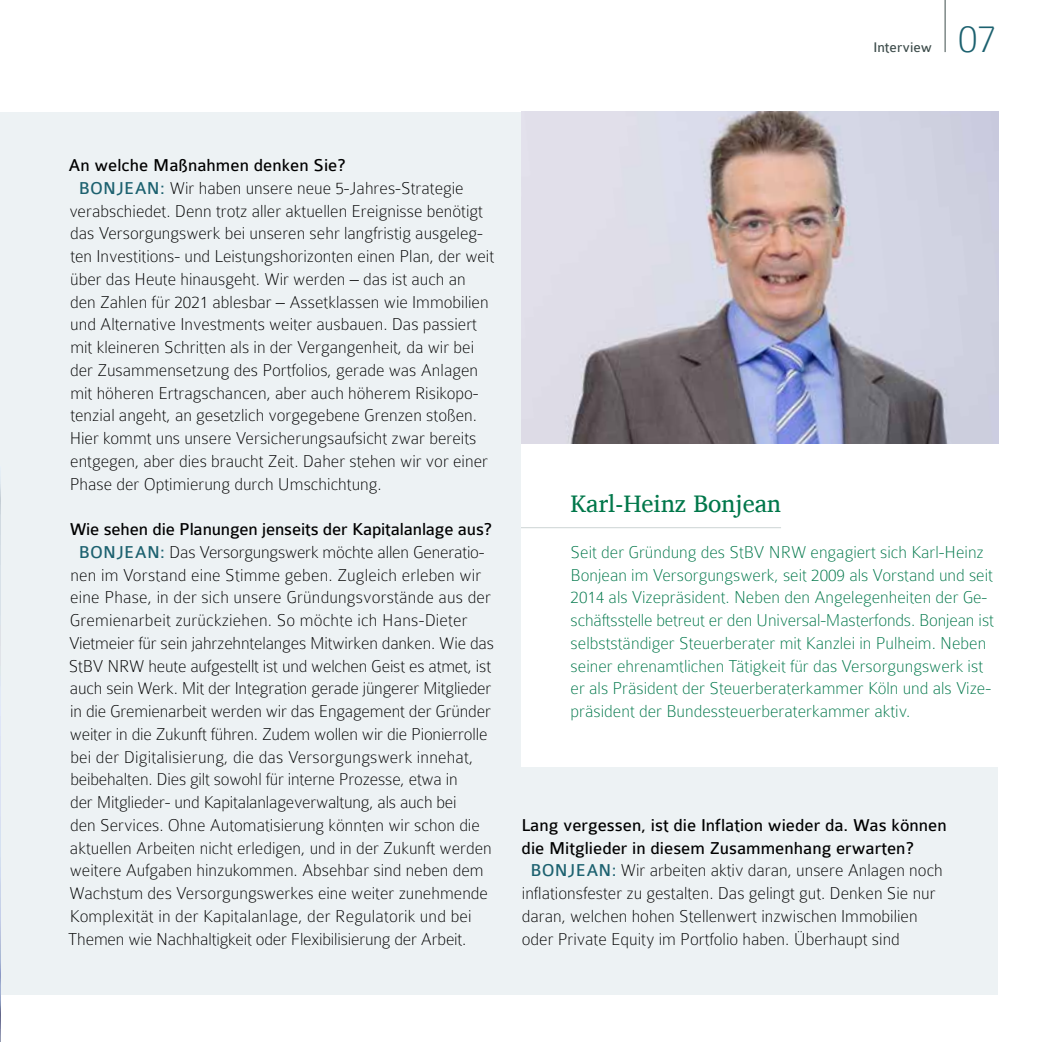
<style>
.page{position:relative;width:1042px;height:1042px;background:#fff}
.page>*{position:absolute;margin:0;border:0;box-sizing:border-box;transform-origin:0 0}
.t1{font:100 42px "Colaborate";color:#1c616f}
.t2{font:24.5px "Charis SIL";color:#00774a}
.t3{font:100 18.38px "Colaborate";color:#000}
.t4{font:100 18.38px/22.8px "Colaborate";color:#00774a}
.t5{font:18.38px "Colaborate";color:#000}
.t6{font:14.88px "Colaborate";color:#3e4d4c}
.s1{font-weight:400;color:#1c616f}
</style>
<div class="page">
<div style="left:0;top:112px;width:997px;height:882px;background:#edf2f4"></div>
<hr style="left:944px;top:0;width:1px;height:52px;background:#3e4d4c">
<img style="left:521px;top:112px;width:477px;height:332px">
<div style="left:521px;top:444px;width:521px;height:323px;background:#fff"></div>
<hr style="left:521px;top:527px;width:260px;height:1px;background:#ccd4d4">
<img style="left:0;top:477px;width:1px;height:565px">
<p class="t6" style="left:873px;top:39px;width:60px">Interview</p>
<h1 class="t1" style="left:958px;top:17px;width:40px">07</h1>
<p class="t5" style="left:68px;top:156px;width:278px">An welche Maßnahmen denken Sie?</p>
<p class="t3" style="left:79px;top:178px;width:386px"><span class="s1">BONJEAN:</span> Wir haben unsere neue 5-Jahres-Strategie</p>
<p class="t3" style="left:69px;top:201px;width:415px">verabschiedet. Denn trotz aller aktuellen Ereignisse benötigt</p>
<p class="t3" style="left:70px;top:224px;width:414px">das Versorgungswerk bei unseren sehr langfristig ausgeleg-</p>
<p class="t3" style="left:70px;top:247px;width:425px">ten Investitions- und Leistungshorizonten einen Plan, der weit</p>
<p class="t3" style="left:70px;top:269px;width:397px">über das Heute hinausgeht. Wir werden – das ist auch an</p>
<p class="t3" style="left:70px;top:292px;width:420px">den Zahlen für 2021 ablesbar – Assetklassen wie Immobilien</p>
<p class="t3" style="left:70px;top:315px;width:408px">und Alternative Investments weiter ausbauen. Das passiert</p>
<p class="t3" style="left:70px;top:338px;width:405px">mit kleineren Schritten als in der Vergangenheit, da wir bei</p>
<p class="t3" style="left:70px;top:360px;width:409px">der Zusammensetzung des Portfolios, gerade was Anlagen</p>
<p class="t3" style="left:70px;top:383px;width:410px">mit höheren Ertragschancen, aber auch höherem Risikopo-</p>
<p class="t3" style="left:70px;top:406px;width:408px">tenzial angeht, an gesetzlich vorgegebene Grenzen stoßen.</p>
<p class="t3" style="left:70px;top:429px;width:408px">Hier kommt uns unsere Versicherungsaufsicht zwar bereits</p>
<p class="t3" style="left:70px;top:451px;width:419px">entgegen, aber dies braucht Zeit. Daher stehen wir vor einer</p>
<p class="t3" style="left:70px;top:474px;width:313px">Phase der Optimierung durch Umschichtung.</p>
<p class="t5" style="left:70px;top:520px;width:423px">Wie sehen die Planungen jenseits der Kapitalanlage aus?</p>
<p class="t3" style="left:79px;top:542px;width:407px"><span class="s1">BONJEAN:</span> Das Versorgungswerk möchte allen Generatio-</p>
<p class="t3" style="left:70px;top:565px;width:412px">nen im Vorstand eine Stimme geben. Zugleich erleben wir</p>
<p class="t3" style="left:70px;top:588px;width:422px">eine Phase, in der sich unsere Gründungsvorstände aus der</p>
<p class="t3" style="left:70px;top:611px;width:400px">Gremienarbeit zurückziehen. So möchte ich Hans-Dieter</p>
<p class="t3" style="left:69px;top:633px;width:426px">Vietmeier für sein jahrzehntelanges Mitwirken danken. Wie das</p>
<p class="t3" style="left:69px;top:656px;width:424px">StBV NRW heute aufgestellt ist und welchen Geist es atmet, ist</p>
<p class="t3" style="left:70px;top:679px;width:423px">auch sein Werk. Mit der Integration gerade jüngerer Mitglieder</p>
<p class="t3" style="left:70px;top:702px;width:422px">in die Gremienarbeit werden wir das Engagement der Gründer</p>
<p class="t3" style="left:70px;top:724px;width:419px">weiter in die Zukunft führen. Zudem wollen wir die Pionierrolle</p>
<p class="t3" style="left:70px;top:747px;width:404px">bei der Digitalisierung, die das Versorgungswerk innehat,</p>
<p class="t3" style="left:70px;top:770px;width:389px">beibehalten. Dies gilt sowohl für interne Prozesse, etwa in</p>
<p class="t3" style="left:70px;top:793px;width:388px">der Mitglieder- und Kapitalanlageverwaltung, als auch bei</p>
<p class="t3" style="left:70px;top:815px;width:411px">den Services. Ohne Automatisierung könnten wir schon die</p>
<p class="t3" style="left:70px;top:838px;width:423px">aktuellen Arbeiten nicht erledigen, und in der Zukunft werden</p>
<p class="t3" style="left:70px;top:861px;width:415px">weitere Aufgaben hinzukommen. Absehbar sind neben dem</p>
<p class="t3" style="left:69px;top:884px;width:420px">Wachstum des Versorgungswerkes eine weiter zunehmende</p>
<p class="t3" style="left:70px;top:906px;width:403px">Komplexität in der Kapitalanlage, der Regulatorik und bei</p>
<p class="t3" style="left:68px;top:929px;width:400px">Themen wie Nachhaltigkeit oder Flexibilisierung der Arbeit.</p>
<h2 class="t2" style="left:570px;top:489px;width:212px">Karl-Heinz Bonjean</h2>
<p class="t4" style="left:570px;top:541px;width:425px">Seit der Gründung des StBV NRW engagiert sich Karl-Heinz Bonjean im Versorgungswerk, seit 2009 als Vorstand und seit 2014 als Vizepräsident. Neben den Angelegenheiten der Ge&shy;schäftsstelle betreut er den Universal-Masterfonds. Bonjean ist selbstständiger Steuerberater mit Kanzlei in Pulheim. Neben seiner ehrenamtlichen Tätigkeit für das Versorgungswerk ist er als Präsident der Steuerberaterkammer Köln und als Vize&shy;präsident der Bundessteuerberaterkammer aktiv.</p>
<p class="t5" style="left:521px;top:815px;width:427px">Lang vergessen, ist die Inflation wieder da. Was können</p>
<p class="t5" style="left:521px;top:838px;width:393px">die Mitglieder in diesem Zusammenhang erwarten?</p>
<p class="t3" style="left:530px;top:861px;width:414px"><span class="s1">BONJEAN:</span> Wir arbeiten aktiv daran, unsere Anlagen noch</p>
<p class="t3" style="left:522px;top:884px;width:415px">inflationsfester zu gestalten. Das gelingt gut. Denken Sie nur</p>
<p class="t3" style="left:522px;top:906px;width:397px">daran, welchen hohen Stellenwert inzwischen Immobilien</p>
<p class="t3" style="left:522px;top:929px;width:380px">oder Private Equity im Portfolio haben. Überhaupt sind</p>
</div>
